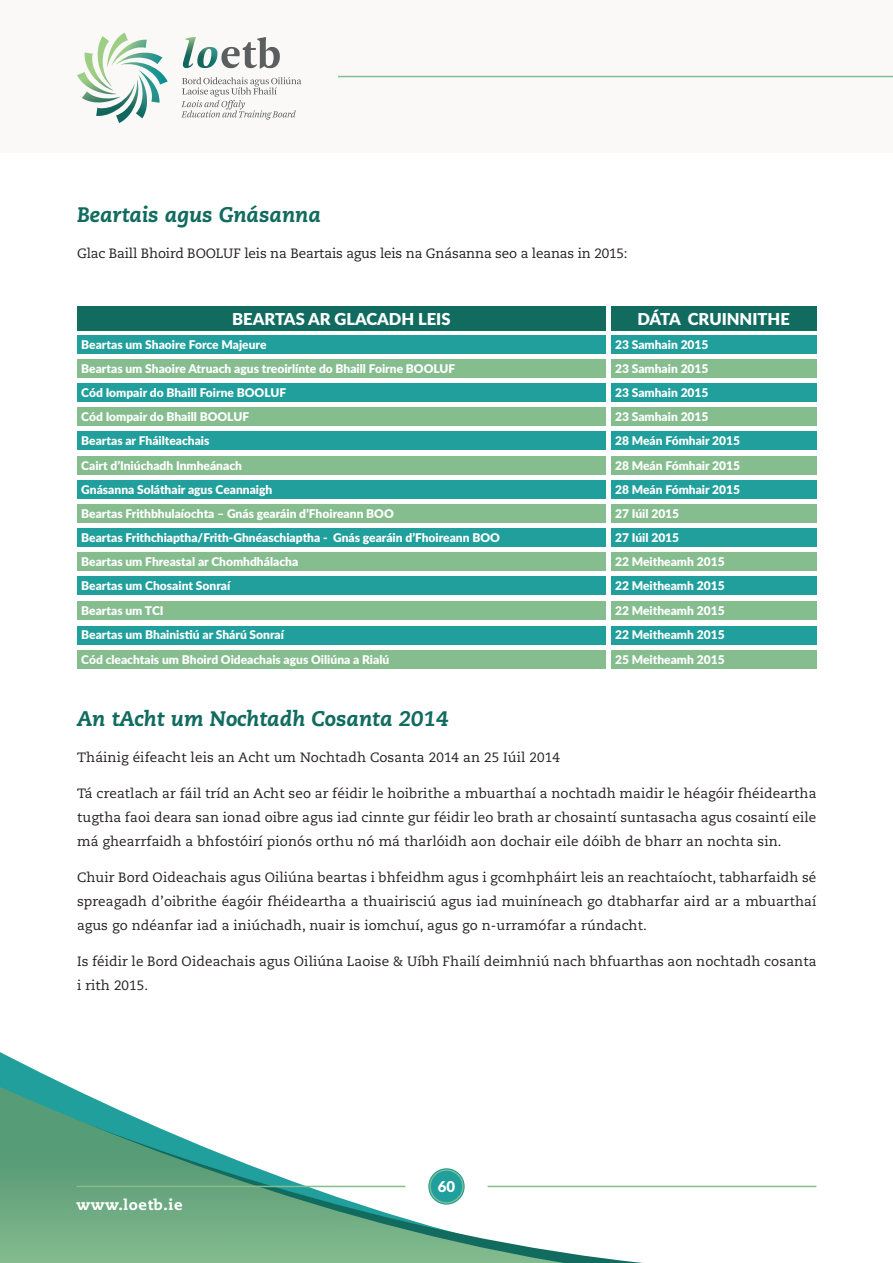
<style>
.page{position:relative;width:893px;height:1263px;background:#fff}
.page>*{position:absolute;margin:0;border:0;box-sizing:border-box;transform-origin:0 0}
.t1{font:italic 800 21px "Caecilia LT Std";color:#116b5f}
.t2{font:900 16.5px "Lato";color:#fff}
.t3{font:900 15px "Lato";color:#fff}
.t4{font:800 14.85px "Caecilia LT Std";letter-spacing:.04em;color:#fff}
.t5{font:13.5px/24px "Caecilia LT Std";letter-spacing:.01em;color:#231f20;text-align:justify}
.t6{font:13.5px "Caecilia LT Std";letter-spacing:-.01em;color:#231f20}
.t7{font:900 12px "Lato";color:#fff}
</style>
<div class="page">
<svg style="left:0;top:1052px;width:817px;height:211px"></svg>
<div style="left:0;top:0;width:893px;height:153px;background:#faf9f8"></div>
<svg style="left:428px;top:1168px;width:37px;height:36px"></svg>
<div style="left:429px;top:1169px;width:34px;height:34px;border:1px solid #85bd8f;border-radius:50%"></div>
<hr style="left:77px;top:1186px;width:328px;height:1px;background:#85bd8f">
<hr style="left:488px;top:1186px;width:328px;height:1px;background:#85bd8f">
<hr style="left:338px;top:76px;width:555px;height:1px;background:#85bd8f">
<svg style="left:183px;top:37px;width:97px;height:31px"></svg>
<svg style="left:181px;top:77px;width:120px;height:43px"></svg>
<svg style="left:77px;top:33px;width:91px;height:90px"></svg>
<div style="left:77px;top:306px;width:529px;height:24px;background:#116b5f"></div>
<div style="left:77px;top:335px;width:529px;height:19px;background:#219f9c"></div>
<div style="left:611px;top:335px;width:205px;height:19px;background:#219f9c"></div>
<div style="left:77px;top:359px;width:529px;height:19px;background:#85bd8f"></div>
<div style="left:611px;top:359px;width:205px;height:19px;background:#85bd8f"></div>
<div style="left:77px;top:383px;width:529px;height:19px;background:#219f9c"></div>
<div style="left:611px;top:383px;width:205px;height:19px;background:#219f9c"></div>
<div style="left:77px;top:407px;width:529px;height:19px;background:#85bd8f"></div>
<div style="left:611px;top:407px;width:205px;height:19px;background:#85bd8f"></div>
<div style="left:77px;top:431px;width:529px;height:19px;background:#219f9c"></div>
<div style="left:611px;top:431px;width:205px;height:19px;background:#219f9c"></div>
<div style="left:77px;top:456px;width:529px;height:19px;background:#85bd8f"></div>
<div style="left:611px;top:456px;width:205px;height:19px;background:#85bd8f"></div>
<div style="left:611px;top:306px;width:205px;height:24px;background:#116b5f"></div>
<div style="left:77px;top:480px;width:529px;height:19px;background:#219f9c"></div>
<div style="left:611px;top:480px;width:205px;height:19px;background:#219f9c"></div>
<div style="left:77px;top:504px;width:529px;height:19px;background:#85bd8f"></div>
<div style="left:611px;top:504px;width:205px;height:19px;background:#85bd8f"></div>
<div style="left:77px;top:528px;width:529px;height:19px;background:#219f9c"></div>
<div style="left:611px;top:528px;width:205px;height:19px;background:#219f9c"></div>
<div style="left:77px;top:552px;width:529px;height:19px;background:#85bd8f"></div>
<div style="left:611px;top:552px;width:205px;height:19px;background:#85bd8f"></div>
<div style="left:77px;top:576px;width:529px;height:19px;background:#219f9c"></div>
<div style="left:611px;top:576px;width:205px;height:19px;background:#219f9c"></div>
<div style="left:77px;top:601px;width:529px;height:19px;background:#85bd8f"></div>
<div style="left:611px;top:601px;width:205px;height:19px;background:#85bd8f"></div>
<div style="left:77px;top:625px;width:529px;height:19px;background:#219f9c"></div>
<div style="left:611px;top:625px;width:205px;height:19px;background:#219f9c"></div>
<div style="left:77px;top:650px;width:529px;height:19px;background:#85bd8f"></div>
<div style="left:611px;top:650px;width:205px;height:19px;background:#85bd8f"></div>
<h1 class="t1" style="left:77px;top:202px;width:245px">Beartais agus Gnásanna</h1>
<p class="t6" style="left:77px;top:245px;width:552px">Glac Baill Bhoird BOOLUF leis na Beartais agus leis na Gnásanna seo a leanas in 2015:</p>
<p class="t2" style="left:637px;top:306px;width:154px">Dáta Cruinnithe</p>
<p class="t2" style="left:232px;top:306px;width:220px">Beartas Ar Glacad h Leis</p>
<p class="t7" style="left:81px;top:336px;width:187px">Beartas um Shaoire Force Majeure</p>
<p class="t7" style="left:615px;top:336px;width:95px">23 Samhain 2015</p>
<p class="t7" style="left:81px;top:360px;width:343px">Beartas um Shaoire Atruach agus treoirlínte do Bhaill Foirne BOOLU</p>
<p class="t7" style="left:449px;top:360px;width:8px">F</p>
<p class="t7" style="left:615px;top:360px;width:95px">23 Samhain 2015</p>
<p class="t7" style="left:81px;top:384px;width:173px">Cód Iompair do Bhaill Foirne BOOLU</p>
<p class="t7" style="left:279px;top:384px;width:8px">F</p>
<p class="t7" style="left:615px;top:384px;width:95px">23 Samhain 2015</p>
<p class="t7" style="left:81px;top:408px;width:136px">Cód Iompair do Bhaill BOOLU</p>
<p class="t7" style="left:242px;top:408px;width:8px">F</p>
<p class="t7" style="left:615px;top:408px;width:95px">23 Samhain 2015</p>
<p class="t7" style="left:81px;top:432px;width:130px">Beartas ar Fháilteachais</p>
<p class="t7" style="left:615px;top:432px;width:126px">28 Meán Fómhair 2015</p>
<p class="t7" style="left:81px;top:456px;width:162px">Cairt d’Iniúchadh Inmheánach</p>
<p class="t7" style="left:615px;top:456px;width:126px">28 Meán Fómhair 2015</p>
<p class="t7" style="left:81px;top:480px;width:193px">Gnásanna Soláthair agus Ceannaigh</p>
<p class="t7" style="left:615px;top:480px;width:126px">28 Meán Fómhair 2015</p>
<p class="t7" style="left:81px;top:504px;width:304px">Beartas Frithbhulaíochta – Gnás gearáin d’Fhoireann BOO</p>
<p class="t7" style="left:615px;top:504px;width:66px">27 Iúil 2015</p>
<p class="t7" style="left:81px;top:528px;width:410px">Beartas Frithchiaptha/Frith-Ghnéaschiaptha - Gnás gearáin d’Fhoireann BOO</p>
<p class="t7" style="left:615px;top:528px;width:66px">27 Iúil 2015</p>
<p class="t7" style="left:81px;top:552px;width:218px">Beartas um Fhreastal ar Chomhdhálacha</p>
<p class="t7" style="left:615px;top:552px;width:111px">22 Meitheamh 2015</p>
<p class="t7" style="left:81px;top:576px;width:151px">Beartas um Chosaint Sonraí</p>
<p class="t7" style="left:615px;top:576px;width:111px">22 Meitheamh 2015</p>
<p class="t7" style="left:81px;top:601px;width:77px">Beartas um TCI</p>
<p class="t7" style="left:615px;top:601px;width:111px">22 Meitheamh 2015</p>
<p class="t7" style="left:81px;top:626px;width:205px">Beartas um Bhainistiú ar Shárú Sonraí</p>
<p class="t7" style="left:615px;top:626px;width:111px">22 Meitheamh 2015</p>
<p class="t7" style="left:81px;top:651px;width:309px">Cód cleachtais um Bhoird Oideachais agus Oiliúna a Rialú</p>
<p class="t7" style="left:615px;top:651px;width:111px">25 Meitheamh 2015</p>
<h1 class="t1" style="left:77px;top:706px;width:373px">An tAcht um Nochtadh Cosanta 2014</h1>
<p class="t5" style="left:77px;top:746px;width:484px">Tháinig éifeacht leis an Acht um Nochtadh Cosanta 2014 an 25 Iúil 2014</p>
<p class="t5" style="left:77px;top:782px;width:741px">Tá creatlach ar fáil tríd an Acht seo ar féidir le hoibrithe a mbuarthaí a nochtadh maidir le héagóir fhéideartha tugtha faoi deara san ionad oibre agus iad cinnte gur féidir leo brath ar chosaintí suntasacha agus cosaintí eile má ghearrfaidh a bhfostóirí pionós orthu nó má tharlóidh aon dochair eile dóibh de bharr an nochta sin.</p>
<p class="t5" style="left:77px;top:866px;width:741px">Chuir Bord Oideachais agus Oiliúna beartas i bhfeidhm agus i gcomhpháirt leis an reachtaíocht, tabharfaidh sé spreagadh d’oibrithe éagóir fhéideartha a thuairisciú agus iad muiníneach go dtabharfar aird ar a mbuarthaí agus go ndéanfar iad a iniúchadh, nuair is iomchuí, agus go n-urramófar a rúndacht.</p>
<p class="t5" style="left:77px;top:950px;width:741px">Is féidir le Bord Oideachais agus Oiliúna Laoise &amp; Uíbh Fhailí deimhniú nach bhfuarthas aon nochtadh cosanta i rith 2015.</p>
<p class="t4" style="left:77px;top:1196px;width:108px">www.loetb.ie</p>
<p class="t3" style="left:438px;top:1175px;width:19px">60</p>
</div>
